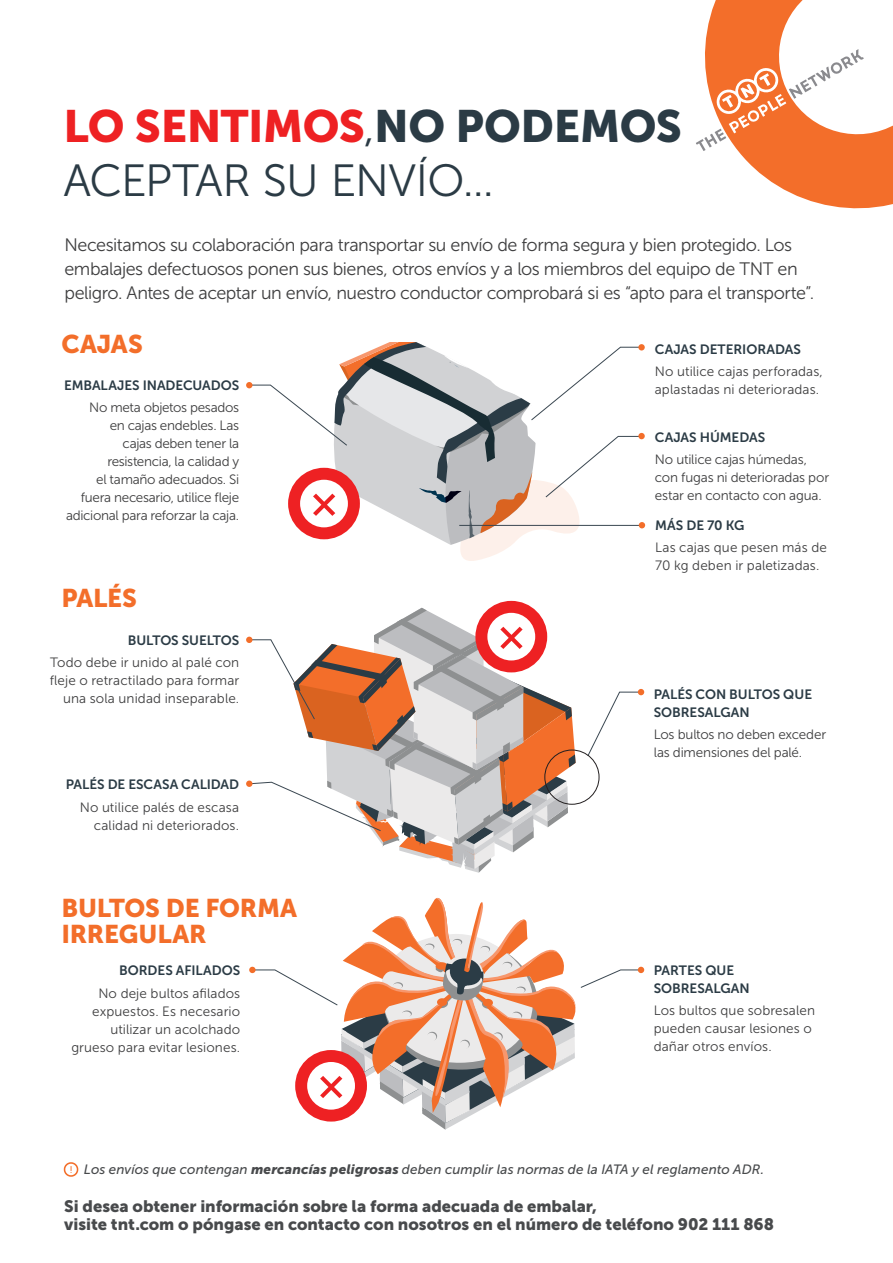
<style>
.page{position:relative;width:893px;height:1263px;background:#fff}
.page>*{position:absolute;margin:0;border:0;box-sizing:border-box;transform-origin:0 0}
.t1{font:45px/54px "Museo Sans 300";letter-spacing:-.02em;color:#2b3b45}
.t2{font:25.5px/25.5px "Museo Sans 900";letter-spacing:-.005em;color:#f36e2a}
.t3{font:18px/24px "Museo Sans 300";letter-spacing:-.025em;color:#3e3e3f}
.t4{font:16.5px/18px "Museo Sans 900";color:#484a4c}
.t5{font:13.5px/18px "Museo Sans 300";color:#3e3e3f}
.t6{font:13.5px/18px "Museo Sans 700";color:#2b3b45}
.t7{font:13.5px/18px "Museo Sans 300";letter-spacing:-.02em;color:#3e3e3f;text-align:right}
.t8{font:italic 13.5px "Museo Sans 500";letter-spacing:.005em;color:#484a4c}
.s1{font-family:"Museo Sans 900";color:#ee2123}
.s2{font-family:"Museo Sans 900"}
</style>
<div class="page">
<svg style="left:587px;top:689px;width:57px;height:68px"></svg>
<svg style="left:705px;top:0;width:188px;height:209px"></svg>
<svg style="left:696px;top:49px;width:168px;height:102px"></svg>
<svg style="left:246px;top:342px;width:399px;height:219px"></svg>
<svg style="left:246px;top:601px;width:330px;height:272px"></svg>
<svg style="left:250px;top:897px;width:394px;height:233px"></svg>
<svg style="left:64px;top:1162px;width:14px;height:15px"></svg>
<p class="t1" style="left:63px;top:100px;width:620px"><span class="s1">LO SENTIMOS</span>,<span class="s2">NO PODEMOS<br></span>ACEPTAR SU ENVÍO...</p>
<p class="t3" style="left:64px;top:232px;width:751px">Necesitamos su colaboración para transportar su envío de forma segura y bien protegido. Los embalajes defectuosos ponen sus bienes, otros envíos y a los miembros del equipo de TNT en peligro. Antes de aceptar un envío, nuestro conductor comprobará si es “apto para el transporte”.</p>
<p class="t2" style="left:61px;top:331px;width:83px">CAJAS</p>
<p class="t6" style="left:64px;top:376px;width:177px">EMBALAJES INADECUADOS</p>
<p class="t7" style="left:66px;top:399px;width:175px">No meta objetos pesados<br>en cajas endebles. Las<br>cajas deben tener la resistencia, la calidad y<br>el tamaño adecuados. Si fuera necesario, utilice fleje adicional para reforzar la caja.</p>
<p class="t2" style="left:61px;top:585px;width:77px">PALÉS</p>
<p class="t6" style="left:128px;top:631px;width:113px">BULTOS SUELTOS</p>
<p class="t5" style="left:50px;top:654px;width:191px;text-align:right">Todo debe ir unido al palé con fleje o retractilado para formar una sola unidad inseparable.</p>
<p class="t6" style="left:66px;top:776px;width:175px">PALÉS DE ESCASA CALIDAD</p>
<p class="t5" style="left:80px;top:798px;width:161px;text-align:right">No utilice palés de escasa calidad ni deteriorados.</p>
<p class="t2" style="left:61px;top:895px;width:237px">BULTOS DE FORMA<br>IRREGULAR</p>
<p class="t6" style="left:119px;top:962px;width:122px">BORDES AFILADOS</p>
<p class="t5" style="left:71px;top:984px;width:170px;text-align:right">No deje bultos afilados expuestos. Es necesario utilizar un acolchado grueso para evitar lesiones.</p>
<p class="t6" style="left:655px;top:340px;width:148px">CAJAS DETERIORADAS</p>
<p class="t5" style="left:655px;top:362px;width:170px">No utilice cajas perforadas, aplastadas ni deterioradas.</p>
<p class="t6" style="left:655px;top:428px;width:112px">CAJAS HÚMEDAS</p>
<p class="t5" style="left:655px;top:450px;width:176px">No utilice cajas húmedas, con fugas ni deterioradas por estar en contacto con agua.</p>
<p class="t6" style="left:655px;top:516px;width:91px">MÁS DE 70 KG</p>
<p class="t5" style="left:655px;top:538px;width:173px">Las cajas que pesen más de<br>70 kg deben ir paletizadas.</p>
<p class="t6" style="left:654px;top:685px;width:160px">PALÉS CON BULTOS QUE<br>SOBRESALGAN</p>
<p class="t5" style="left:654px;top:726px;width:174px">Los bultos no deben exceder las dimensiones del palé.</p>
<p class="t6" style="left:654px;top:961px;width:97px">PARTES QUE<br>SOBRESALGAN</p>
<p class="t5" style="left:654px;top:1001px;width:163px">Los bultos que sobresalen pueden causar lesiones o dañar otros envíos.</p>
<p class="t8" style="left:84px;top:1162px;width:682px">Los envíos que contengan <span class="s2">mercancías peligrosas</span> deben cumplir las normas de la IATA y el reglamento ADR.</p>
<p class="t4" style="left:64px;top:1197px;width:711px">Si desea obtener información sobre la forma adecuada de embalar,<br>visite tnt.com o póngase en contacto con nosotros en el número de teléfono 902 111 868</p>
</div>
